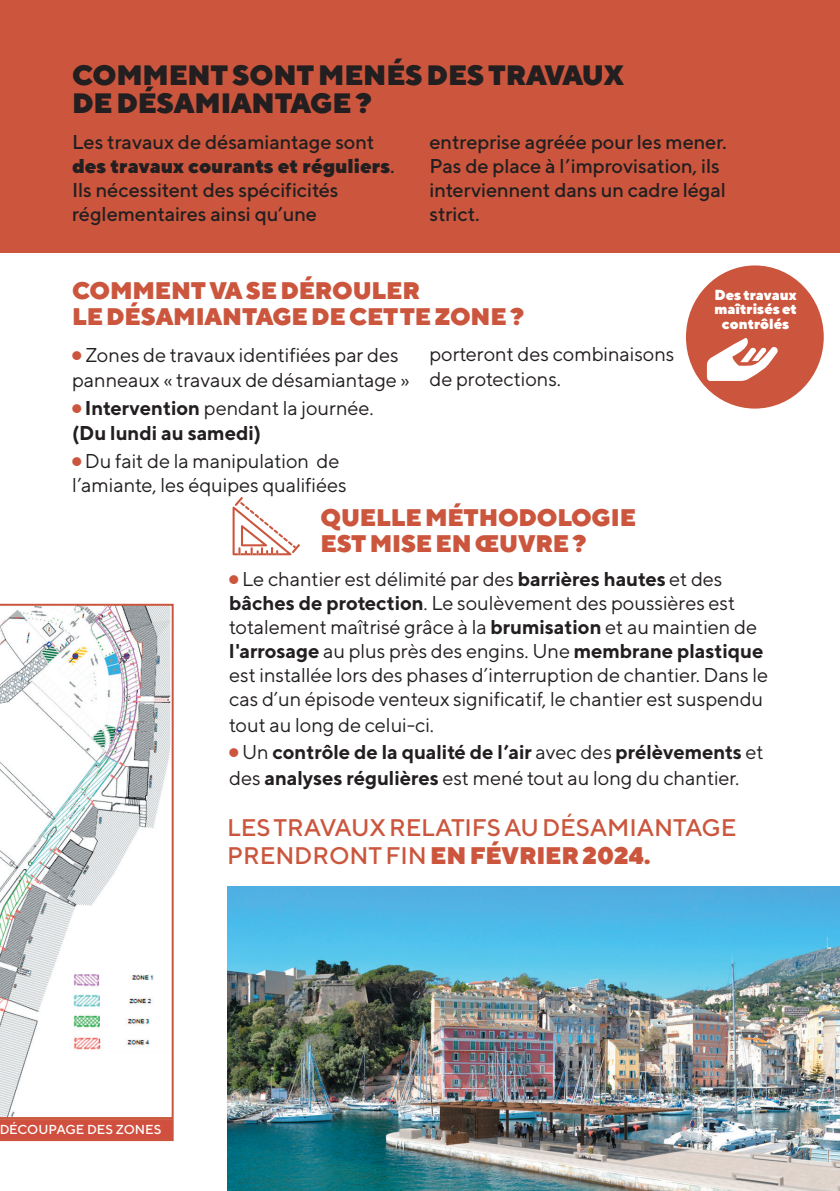
<style>
.page{position:relative;width:840px;height:1191px;background:#fff}
.page>*{position:absolute;margin:0;border:0;box-sizing:border-box;transform-origin:0 0}
.t1{font:900 28px/28px "TT Norms";letter-spacing:-.005em;color:#231f20}
.t2{font:900 24px/26px "TT Norms";letter-spacing:-.005em;color:#cb563d}
.t3{font:500 24px/28px "TT Norms";letter-spacing:-.005em;color:#cb563d}
.t4{font:20px/24.2px "TT Norms";letter-spacing:-.005em;color:#231f20}
.t5{font:500 20px/24px "TT Norms";letter-spacing:-.005em;color:#231f20}
.t6{font:700 20px/25.2px "TT Norms";letter-spacing:-.005em;color:#231f20}
.t7{font:900 14.6px/14.6px "TT Norms";letter-spacing:-.005em;color:#fff;text-align:center}
.t8{font:500 13px "TT Norms";color:#fff}
.s1{font-weight:900}
.s2{font-family:"Monotype Sorts";font-size:12px;color:#cb563d}
.s3{font-family:"Monotype Sorts";font-weight:400;font-size:12px;color:#cb563d}
.s4{font-weight:400}
.s5{font-weight:700}
</style>
<div class="page">
<div style="left:0;top:0;width:839px;height:252px;background:#cb563d"></div>
<svg style="left:0;top:604px;width:173px;height:515px"></svg>
<img style="left:227px;top:886px;width:612px;height:305px">
<div style="left:685px;top:265px;width:138px;height:143px;background:#cb563d;border-radius:50%"></div>
<svg style="left:706px;top:338px;width:72px;height:43px"></svg>
<div style="left:79px;top:970px;width:89px;height:115px;background:#fff"></div>
<img style="left:73px;top:974px;width:96px;height:78px">
<svg style="left:232px;top:497px;width:68px;height:58px"></svg>
<div style="left:0;top:1119px;width:173px;height:22px;background:#d14f3f"></div>
<h1 class="t1" style="left:72px;top:60px;width:553px">COMMENT SONT MENÉS DES TRAVAUX<br>DE DÉSAMIANTAGE ?</h1>
<p class="t5" style="left:72px;top:129px;width:324px">Les travaux de désamiantage sont <span class="s1">des travaux courants et réguliers</span>.<br>Ils nécessitent des spécificités réglementaires ainsi qu’une</p>
<p class="t5" style="left:429px;top:129px;width:298px">entreprise agréée pour les mener.<br>Pas de place à l’improvisation, ils interviennent dans un cadre légal strict.</p>
<p class="t2" style="left:72px;top:276px;width:453px">COMMENT VA SE DÉROULER<br>LE DÉSAMIANTAGE DE CETTE ZONE ?</p>
<p class="t4" style="left:72px;top:342px;width:339px;line-height:25.2px"><span class="s2">l</span> Zones de travaux identifiées par des panneaux « travaux de désamiantage »</p>
<p class="t6" style="left:72px;top:395px;width:303px"><span class="s3">l</span> Intervention <span class="s4">pendant la journée. </span>(Du lundi au samedi)</p>
<p class="t4" style="left:72px;top:448px;width:276px"><span class="s2">l</span> Du fait de la manipulation de l’amiante, les équipes qualifiées</p>
<p class="t4" style="left:429px;top:341px;width:246px;line-height:25.2px">porteront des combinaisons de protections.</p>
<p class="t2" style="left:320px;top:504px;width:317px">QUELLE MÉTHODOLOGIE<br>EST MISE EN ŒUVRE ?</p>
<p class="t7" style="left:714px;top:287px;width:84px">Des travaux maîtrisés et contrôlés</p>
<p class="t4" style="left:229px;top:567px;width:540px"><span class="s2">l</span> Le chantier est délimité par des <span class="s5">barrières hautes</span> et des <span class="s5">bâches de protection</span>. Le soulèvement des poussières est totalement maîtrisé grâce à la <span class="s5">brumisation</span> et au maintien de <span class="s5">l'arrosage</span> au plus près des engins. Une <span class="s5">membrane plastique </span>est installée lors des phases d’interruption de chantier. Dans le cas d’un épisode venteux significatif, le chantier est suspendu tout au long de celui-ci.</p>
<p class="t6" style="left:229px;top:739px;width:535px"><span class="s3">l</span> <span class="s4">Un</span> contrôle de la qualité de l’air <span class="s4">avec des</span> prélèvements <span class="s4">et des</span> analyses régulières <span class="s4">est mené tout au long du chantier.</span></p>
<p class="t3" style="left:227px;top:813px;width:511px">LES TRAVAUX RELATIFS AU DÉSAMIANTAGE<br>PRENDRONTFIN <span class="s1">EN FÉVRIER 2024.</span></p>
<p class="t8" style="left:-1px;top:1121px;width:164px">DÉCOUPAGE DES ZONES</p>
</div>
